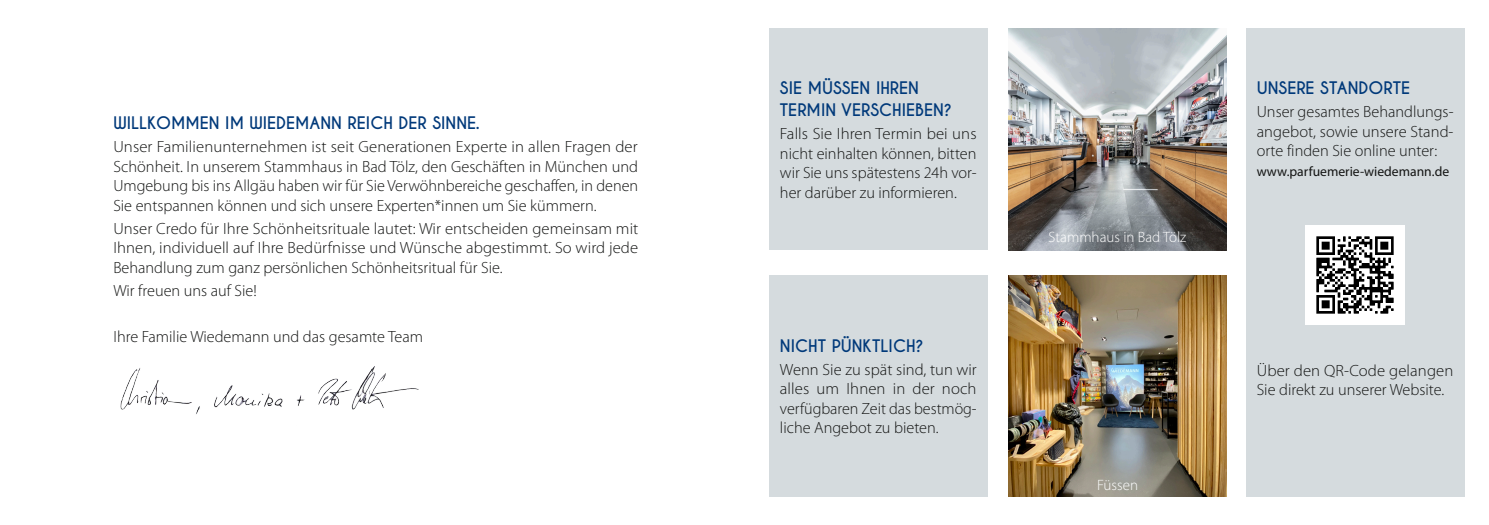
<style>
.page{position:relative;width:1489px;height:525px;background:#fff}
.page>*{position:absolute;margin:0;border:0;box-sizing:border-box;transform-origin:0 0}
.Fließtext{font:300 16.25px/19.5px "Myriad Pro";color:#131413;text-align:justify}
.Überschrift{font:700 16.25px/22.5px "Caviar Dreams";color:#00397a}
.Überschrift-2{font:300 15px "Myriad Pro";color:#fff}
.Fließtext-2{font:13.62px "Myriad Pro";color:#131413}
</style>
<div class="page">
<img style="left:121px;top:366px;width:298px;height:48px">
<div style="left:1245px;top:28px;width:218px;height:468px;background:#d5dbde"></div>
<div style="left:769px;top:28px;width:218px;height:222px;background:#d5dbde"></div>
<div style="left:769px;top:275px;width:218px;height:222px;background:#d5dbde"></div>
<img style="left:1008px;top:28px;width:218px;height:222px">
<img style="left:1008px;top:275px;width:218px;height:221px">
<img style="left:1305px;top:226px;width:99px;height:98px">
<p class="Überschrift" style="left:113px;top:112px;width:368px">WILLKOMMEN IM WIEDEMANN REICH DER SINNE.</p>
<p class="Fließtext" style="left:113px;top:137px;width:526px">Unser Familienunternehmen ist seit Generationen Experte in allen Fragen der Schönheit. In unserem Stammhaus in Bad Tölz, den Geschäften in München und Umgebung bis ins Allgäu haben wir für Sie Verwöhnbereiche geschaffen, in denen Sie entspannen können und sich unsere Experten*innen um Sie kümmern.</p>
<p class="Fließtext" style="left:113px;top:218px;width:526px">Unser Credo für Ihre Schönheitsrituale lautet: Wir entscheiden gemeinsam mit Ihnen, individuell auf Ihre Bedürfnisse und Wünsche abgestimmt. So wird jede Behandlung zum ganz persönlichen Schönheitsritual für Sie.</p>
<p class="Fließtext" style="left:113px;top:280px;width:145px">Wir freuen uns auf Sie!</p>
<p class="Fließtext" style="left:113px;top:326px;width:311px">Ihre Familie Wiedemann und das gesamte Team</p>
<p class="Überschrift" style="left:780px;top:77px;width:174px">SIE MÜSSEN IHREN<br>TERMIN VERSCHIEBEN?</p>
<p class="Fließtext" style="left:780px;top:124px;width:198px">Falls Sie Ihren Termin bei uns nicht einhalten können, bitten wir Sie uns spätestens 24h vor&shy;her darüber zu informieren.</p>
<p class="Überschrift" style="left:780px;top:334px;width:145px">NICHT PÜNKTLICH?</p>
<p class="Fließtext" style="left:780px;top:359px;width:198px">Wenn Sie zu spät sind, tun wir alles um Ihnen in der noch verfügbaren Zeit das bestmög&shy;liche Angebot zu bieten.</p>
<p class="Überschrift-2" style="left:1048px;top:228px;width:139px">Stammhaus in Bad Tölz</p>
<p class="Überschrift-2" style="left:1097px;top:475px;width:42px">Füssen</p>
<p class="Überschrift" style="left:1256px;top:77px;width:155px">UNSERE STANDORTE</p>
<p class="Fließtext" style="left:1256px;top:102px;width:198px">Unser gesamtes Behandlungs&shy;angebot, sowie unsere Stand&shy;orte finden Sie online unter:</p>
<p class="Fließtext-2" style="left:1256px;top:163px;width:194px">www.parfuemerie-wiedemann.de</p>
<p class="Fließtext" style="left:1256px;top:360px;width:198px">Über den QR-Code gelangen<br>Sie direkt zu unserer Website.</p>
</div>
